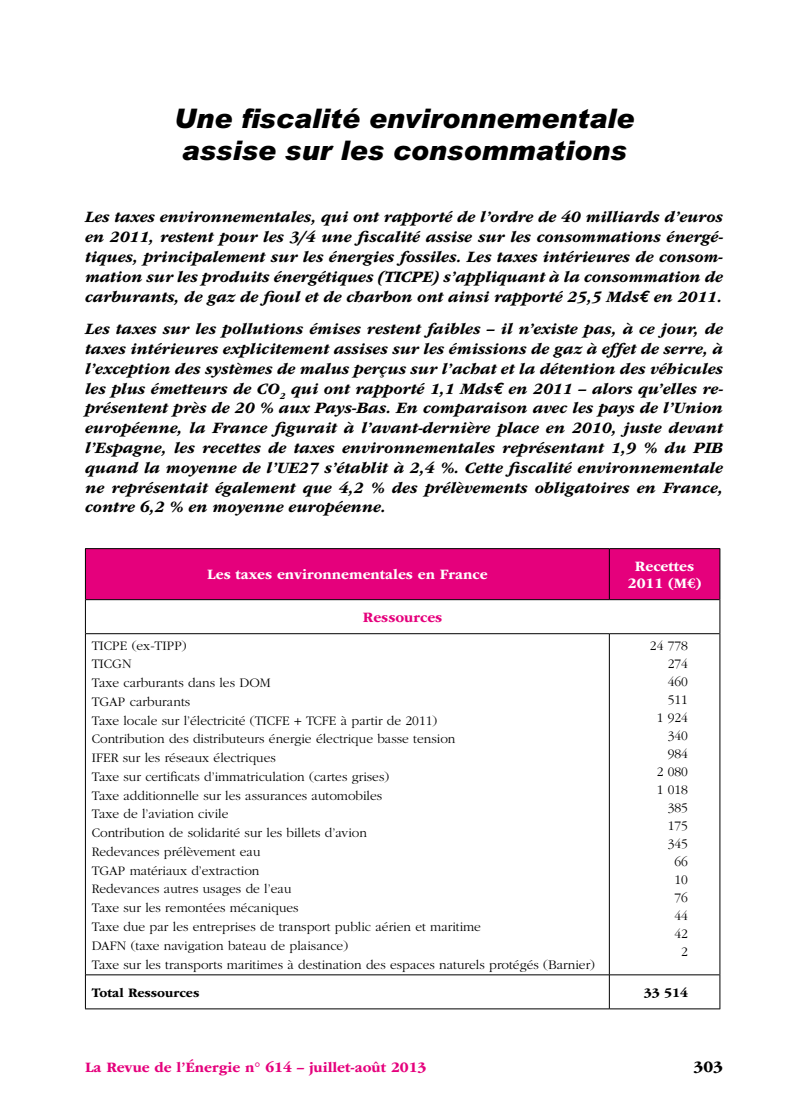
<style>
.page{position:relative;width:808px;height:1106px;background:#fff}
.page>*{position:absolute;margin:0;border:0;box-sizing:border-box;transform-origin:0 0}
.t1{font:italic 900 27px/32.4px "Arial";color:#000}
.t2{font:italic 700 16.5px/19.8px "ITC Garamond Std";letter-spacing:-.005em;color:#000;text-align:justify}
.t3{font:700 16.5px "ITC Garamond Std";color:#000}
.t4{font:700 15px "ITC Garamond Std";color:#e5007c}
.t5{font:700 15px/16.5px "ITC Garamond Std";color:#fff;text-align:center}
.t6{font:300 13.5px/18.8px "ITC Garamond Std";color:#000}
.t7{font:700 13.5px "ITC Garamond Std";color:#000}
.s1{font-family:"Euro Mono"}
</style>
<div class="page">
<div style="left:86px;top:549px;width:633px;height:50px;background:#e5007c"></div>
<hr style="left:609px;top:549px;width:1px;height:50px;background:#000">
<hr style="left:86px;top:599px;width:523px;height:1px;background:#000">
<hr style="left:609px;top:599px;width:110px;height:1px;background:#000">
<hr style="left:86px;top:633px;width:523px;height:1px;background:#000">
<hr style="left:609px;top:633px;width:110px;height:1px;background:#000">
<hr style="left:609px;top:634px;width:1px;height:340px;background:#000">
<hr style="left:86px;top:974px;width:523px;height:1px;background:#000">
<hr style="left:609px;top:974px;width:110px;height:1px;background:#000">
<hr style="left:609px;top:975px;width:1px;height:33px;background:#000">
<hr style="left:85px;top:548px;width:524px;height:1px;background:#000">
<hr style="left:85px;top:549px;width:1px;height:50px;background:#000">
<hr style="left:609px;top:548px;width:111px;height:1px;background:#000">
<hr style="left:719px;top:549px;width:1px;height:50px;background:#000">
<hr style="left:85px;top:599px;width:1px;height:34px;background:#000">
<hr style="left:719px;top:599px;width:1px;height:34px;background:#000">
<hr style="left:85px;top:633px;width:1px;height:341px;background:#000">
<hr style="left:719px;top:633px;width:1px;height:341px;background:#000">
<hr style="left:85px;top:974px;width:1px;height:34px;background:#000">
<hr style="left:719px;top:974px;width:1px;height:34px;background:#000">
<hr style="left:85px;top:1008px;width:524px;height:1px;background:#000">
<hr style="left:609px;top:1008px;width:111px;height:1px;background:#000">
<h1 class="t1" style="left:174px;top:101px;width:462px">Une fiscalité environnementale assise sur les consommations</h1>
<p class="t2" style="left:85px;top:207px;width:639px">Les taxes environnementales, qui ont rapporté de l’ordre de 40 milliards d’euros en 2011, restent pour les 3/4 une fiscalité assise sur les consommations énergé&shy;tiques, principalement sur les énergies fossiles. Les taxes intérieures de consom&shy;mation sur les produits énergétiques (TICPE) s’appliquant à la consommation de carburants, de gaz de fioul et de charbon ont ainsi rapporté 25,5 Mds<span class="s1">€</span> en 2011.</p>
<p class="t2" style="left:85px;top:319px;width:639px">Les taxes sur les pollutions émises restent faibles – il n’existe pas, à ce jour, de taxes intérieures explicitement assises sur les émissions de gaz à effet de serre, à l’exception des systèmes de malus perçus sur l’achat et la détention des véhicules les plus émetteurs de CO<sub>2</sub> qui ont rapporté 1,1 Mds<span class="s1">€</span> en 2011 – alors qu’elles re&shy;présentent près de 20 % aux Pays-Bas. En comparaison avec les pays de l’Union européenne, la France figurait à l’avant-dernière place en 2010, juste devant l’Espagne, les recettes de taxes environnementales représentant 1,9 % du PIB quand la moyenne de l’UE27 s’établit à 2,4 %. Cette fiscalité environnementale ne représentait également que 4,2 % des prélèvements obligatoires en France, contre 6,2 % en moyenne européenne.</p>
<p class="t5" style="left:207px;top:566px;width:282px">Les taxes environnementales en France</p>
<p class="t5" style="left:628px;top:558px;width:75px">Recettes<br>2011 (M€)</p>
<p class="t4" style="left:363px;top:608px;width:81px">Ressources</p>
<p class="t6" style="left:92px;top:636px;width:505px">TICPE (ex-TIPP)<br>TICGN<br>Taxe carburants dans les DOM<br>TGAP carburants<br>Taxe locale sur l’électricité (TICFE + TCFE à partir de 2011)<br>Contribution des distributeurs énergie électrique basse tension<br>IFER sur les réseaux électriques<br>Taxe sur certificats d’immatriculation (cartes grises)<br>Taxe additionnelle sur les assurances automobiles<br>Taxe de l’aviation civile<br>Contribution de solidarité sur les billets d’avion<br>Redevances prélèvement eau<br>TGAP matériaux d’extraction<br>Redevances autres usages de l’eau<br>Taxe sur les remontées mécaniques<br>Taxe due par les entreprises de transport public aérien et maritime<br>DAFN (taxe navigation bateau de plaisance)<br>Taxe sur les transports maritimes à destination des espaces naturels protégés (Barnier)</p>
<p class="t6" style="left:650px;top:636px;width:40px;line-height:18px;text-align:right">24 778<br>274<br>460<br>511<br>1 924<br>340<br>984<br>2 080<br>1 018<br>385<br>175<br>345<br>66<br>10<br>76<br>44<br>42<br>2</p>
<p class="t7" style="left:92px;top:984px;width:109px">Total Ressources</p>
<p class="t7" style="left:644px;top:984px;width:46px">33 514</p>
<p class="t4" style="left:85px;top:1058px;width:343px">La Revue de l’Énergie n° 614 – juillet-août 2013</p>
<p class="t3" style="left:694px;top:1057px;width:31px">303</p>
</div>
